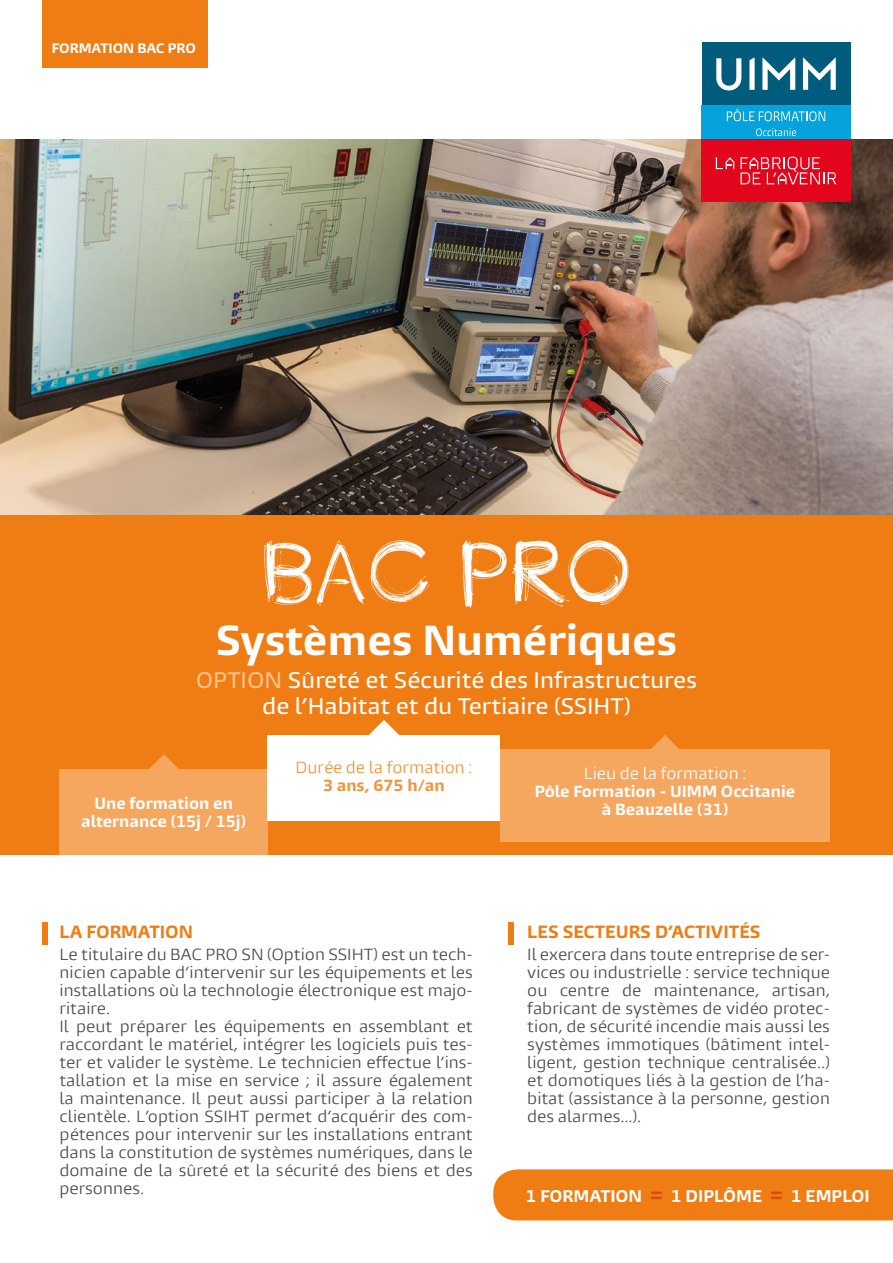
<style>
.page{position:relative;width:893px;height:1263px;background:#fff}
.page>*{position:absolute;margin:0;border:0;box-sizing:border-box;transform-origin:0 0}
.t1{font:700 39px "Burlingame Pro";color:#fff}
.t2{font:500 21px/25.2px "Burlingame Pro";color:#fff;text-align:center}
.t3{font:700 16.5px "Burlingame Pro";color:#ef7d14}
.t4{font:700 15.75px "Burlingame Pro";color:#fff}
.t5{font:15px/18px "Burlingame Pro";color:#4a4a49;text-align:justify}
.t6{font:700 15px/18px "Burlingame Pro";color:#fff;text-align:center}
.t7{font:15px "Burlingame Pro";color:#f3923b}
.t8{font:15px "Burlingame Pro";color:#fff}
.t9{font:700 15px "Burlingame Pro";color:#f3923b}
.t10{font:700 12.75px "Burlingame Pro";color:#fff}
.s1{color:#fac28e}
.s2{font-size:19.5px;color:#d94d15}
</style>
<div class="page">
<div style="left:43px;top:0;width:165px;height:68px;background:#ef7d14"></div>
<div style="left:0;top:514px;width:893px;height:341px;background:#ef7d14"></div>
<div style="left:60px;top:769px;width:208px;height:86px;background:#f6a75f"></div>
<svg style="left:149px;top:754px;width:30px;height:15px"></svg>
<div style="left:268px;top:735px;width:232px;height:86px;background:#fff"></div>
<svg style="left:369px;top:720px;width:30px;height:15px"></svg>
<div style="left:500px;top:750px;width:330px;height:92px;background:#f6a75f"></div>
<svg style="left:650px;top:735px;width:30px;height:15px"></svg>
<img style="left:0;top:139px;width:893px;height:375px">
<svg style="left:264px;top:540px;width:101px;height:66px"></svg>
<svg style="left:371px;top:540px;width:58px;height:63px"></svg>
<svg style="left:462px;top:540px;width:167px;height:68px"></svg>
<div style="left:702px;top:43px;width:148px;height:63px;background:#005b7d"></div>
<svg style="left:716px;top:58px;width:25px;height:32px"></svg>
<svg style="left:749px;top:57px;width:6px;height:33px"></svg>
<svg style="left:762px;top:57px;width:33px;height:33px"></svg>
<svg style="left:803px;top:57px;width:33px;height:33px"></svg>
<div style="left:702px;top:139px;width:148px;height:63px;background:#e3051b"></div>
<svg style="left:716px;top:157px;width:18px;height:12px"></svg>
<svg style="left:741px;top:157px;width:95px;height:27px"></svg>
<div style="left:702px;top:106px;width:148px;height:33px;background:#06a2dc"></div>
<svg style="left:756px;top:128px;width:40px;height:8px"></svg>
<svg style="left:727px;top:109px;width:98px;height:12px"></svg>
<div style="left:493px;top:1169px;width:400px;height:51px;background:#ef7d14"></div>
<div style="left:43px;top:923px;width:5px;height:22px;background:#ef7d14"></div>
<div style="left:509px;top:923px;width:5px;height:22px;background:#ef7d14"></div>
<p class="t10" style="left:52px;top:40px;width:146px">FORMATION BAC PRO</p>
<h1 class="t1" style="left:216px;top:615px;width:463px">Systèmes Numériques</h1>
<h2 class="t2" style="left:196px;top:668px;width:503px"><span class="s1">OPTION</span> Sûreté et Sécurité des Infrastructures de l’Habitat et du Tertiaire (SSIHT)</h2>
<p class="t6" style="left:81px;top:794px;width:166px">Une formation en alternance (15j / 15j)</p>
<p class="t7" style="left:295px;top:757px;width:179px">Durée de la formation :</p>
<p class="t9" style="left:323px;top:775px;width:123px">3 ans, 675 h/an</p>
<p class="t3" style="left:60px;top:921px;width:135px">LA FORMATION</p>
<p class="t5" style="left:60px;top:946px;width:415px;text-align:left">Le titulaire du BAC PRO SN (Option SSIHT) est un tech&shy;nicien capable d’intervenir sur les équipements et les installations où la technologie électronique est majo&shy;ritaire.<br>Il peut préparer les équipements en assemblant et raccordant le matériel, intégrer les logiciels puis tes&shy;ter et valider le système. Le technicien effectue l’ins&shy;tallation et la mise en service ; il assure également la maintenance. Il peut aussi participer à la relation clientèle. L’option SSIHT permet d’acquérir des com&shy;pétences pour intervenir sur les installations entrant dans la constitution de systèmes numériques, dans le domaine de la sûreté et la sécurité des biens et des personnes.</p>
<p class="t8" style="left:584px;top:764px;width:164px">Lieu de la formation :</p>
<p class="t6" style="left:535px;top:782px;width:262px">Pôle Formation - UIMM Occitanie à Beauzelle (31)</p>
<p class="t3" style="left:527px;top:921px;width:235px">LES SECTEURS D’ACTIVITÉS</p>
<p class="t5" style="left:527px;top:946px;width:304px">Il exercera dans toute entreprise de ser&shy;vices ou industrielle : service technique ou centre de maintenance, artisan, fabricant de systèmes de vidéo protec&shy;tion, de sécurité incendie mais aussi les systèmes immotiques (bâtiment intel&shy;ligent, gestion technique centralisée..) et domotiques liés à la gestion de l’ha&shy;bitat (assistance à la personne, gestion des alarmes...).</p>
<p class="t4" style="left:526px;top:1186px;width:345px">1 FORMATION <span class="s2">=</span> 1 DIPLÔME <span class="s2">=</span> 1 EMPLOI</p>
</div>
